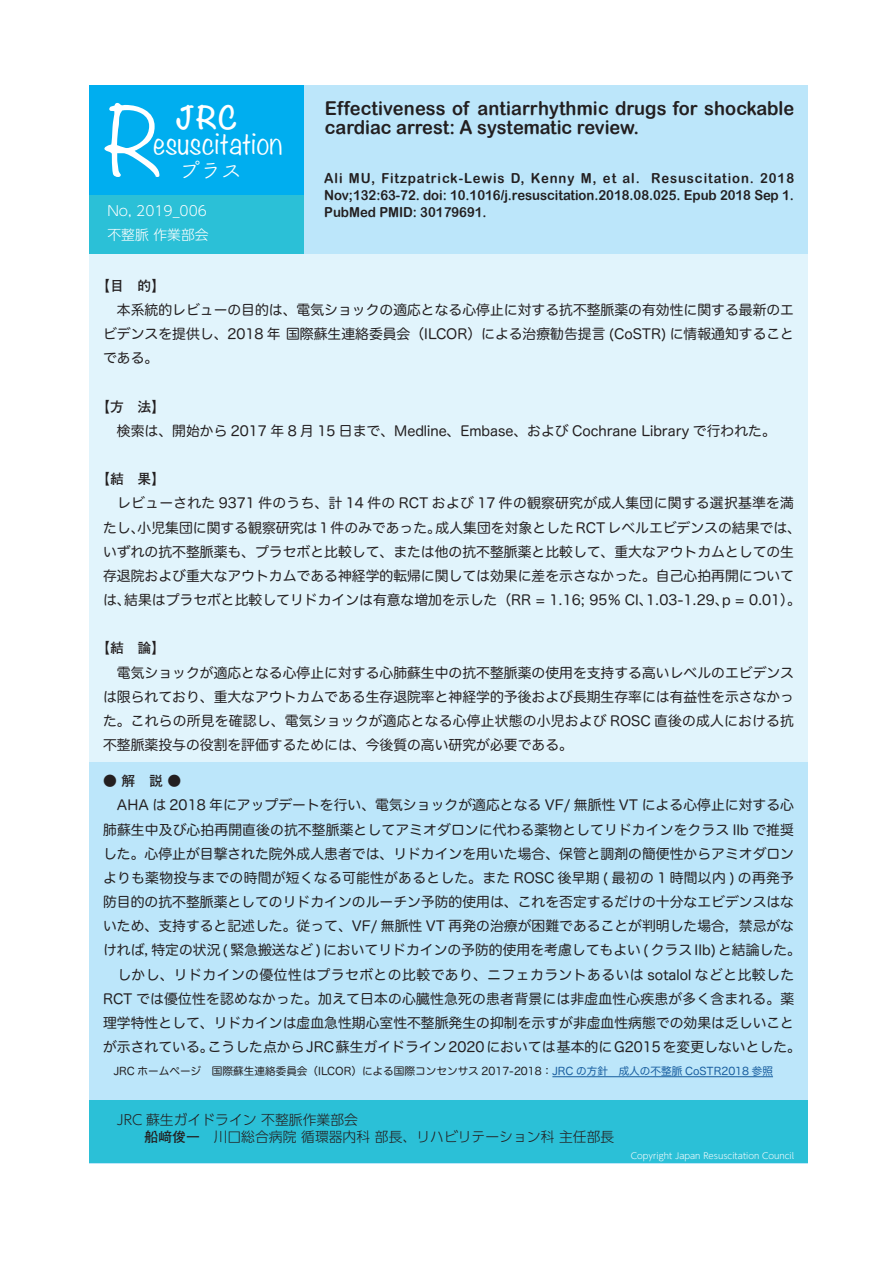
<style>
.page{position:relative;width:893px;height:1263px;background:#fff}
.page>*{position:absolute;margin:0;border:0;box-sizing:border-box;transform-origin:0 0}
.t1{font:300 84.45px "Noteworthy";color:#fff}
.t2{font:300 28.2px "Noteworthy";color:#fff}
.t3{font:700 28.2px "Noteworthy";color:#fff}
.t4{font:21.15px "Tsuku B Rd Gothic";color:#fff}
.t5{font:19.2px/19.2px "Arial Rounded MT Bold";color:#231f20;scale:.95 1}
.t6{font:13.8px/24.2px "Hira Maru Pro N W4";color:#231f20;text-align:justify}
.t7{font:13.8px/17px "Arial Rounded MT Bold";color:#231f20;scale:.95 1}
.t8{font:300 13.8px/17px "UD Shin Go Pr 6 N";color:#231f20}
.t9{font:700 13.8px "Futo Go B101 Pr 6 N";color:#231f20}
.t10{font:300 13.8px "UD Shin Go Pr 6 N";color:#fff}
.t11{font:10.65px "Hira Maru Pro N W4";color:#231f20}
.t12{font:300 8.55px "UD Shin Go Pr 6 N";color:#fff}
.s1{font-family:"Koz Min Pr 6 N";font-weight:400}
.s2{color:#175d9e}
.s3{font-family:"Futo Go B101 Pr 6 N";font-weight:700}
</style>
<div class="page">
<div style="left:89px;top:85px;width:719px;height:1078px;background:#bce6fa"></div>
<div style="left:89px;top:85px;width:214px;height:113px;background:#00aeef"></div>
<div style="left:89px;top:254px;width:719px;height:508px;background:#e1f4fc"></div>
<div style="left:89px;top:196px;width:214px;height:58px;background:#2bc0d7"></div>
<div style="left:89px;top:1101px;width:719px;height:62px;background:#2bc0d7"></div>
<hr style="left:552px;top:1076px;width:221px;height:1px;background:#175d9e">
<h2 class="t3" style="left:176px;top:93px;width:63px">JRC</h2>
<h3 class="t5" style="left:325px;top:99px;width:496px">Effectiveness of antiarrhythmic drugs for shockable cardiac arrest: A systematic review.</h3>
<p class="t7" style="left:324px;top:170px;width:496px">Ali MU, Fitzpatrick-Lewis D, Kenny M, et al. Resuscitation. 2018<br>Nov;132:63-72. doi: 10.1016/j.resuscitation.2018.08.025. Epub 2018 Sep 1.</p>
<p class="t10" style="left:107px;top:200px;width:101px">No, 2019_006</p>
<p class="t7" style="left:324px;top:204px;width:173px">PubMed PMID: 30179691.</p>
<p class="t10" style="left:107px;top:224px;width:103px">不整脈 作業部会</p>
<p class="t9" style="left:96px;top:274px;width:71px">【目　的】</p>
<p class="t6" style="left:103px;top:297px;width:692px">　本系統的レビューの目的は、電気ショックの適応となる心停止に対する抗不整脈薬の有効性に関する最新のエビデンスを提供し、2018 年 国際蘇生連絡委員会（ILCOR）による治療勧告提言 (CoSTR) に情報通知することである。</p>
<p class="t9" style="left:96px;top:395px;width:71px">【方　法】</p>
<p class="t6" style="left:103px;top:418px;width:674px">　検索は、開始から 2017 年 8 月 15 日まで、Medline、Embase、および Cochrane Library で行われた。</p>
<p class="t9" style="left:96px;top:468px;width:71px">【結　果】</p>
<p class="t6" style="left:103px;top:490px;width:699px;text-align:left">　レビューされた 9371 件のうち、計 14 件の RCT および 17 件の観察研究が成人集団に関する選択基準を満たし、小児集団に関する観察研究は1件のみであった。成人集団を対象としたRCTレベルエビデンスの結果では、いずれの抗不整脈薬も、プラセボと比較して、または他の抗不整脈薬と比較して、重大なアウトカムとしての生存退院および重大なアウトカムである神経学的転帰に関しては効果に差を示さなかった。自己心拍再開については、結果はプラセボと比較してリドカインは有意な増加を示した（RR = 1.16; 95％ CI、1.03-1.29、p = 0.01）。</p>
<p class="t9" style="left:96px;top:637px;width:71px">【結　論】</p>
<p class="t6" style="left:103px;top:659px;width:692px">　電気ショックが適応となる心停止に対する心肺蘇生中の抗不整脈薬の使用を支持する高いレベルのエビデンスは限られており、重大なアウトカムである生存退院率と神経学的予後および長期生存率には有益性を示さなかった。これらの所見を確認し、電気ショックが適応となる心停止状態の小児および ROSC 直後の成人における抗不整脈薬投与の役割を評価するためには、今後質の高い研究が必要である。</p>
<p class="t9" style="left:103px;top:770px;width:80px">● 解　説 <span class="s1">●</span></p>
<p class="t6" style="left:103px;top:792px;width:699px;text-align:left">　AHA は 2018 年にアップデートを行い、電気ショックが適応となる VF/ 無脈性 VT による心停止に対する心肺蘇生中及び心拍再開直後の抗不整脈薬としてアミオダロンに代わる薬物としてリドカインをクラス IIb で推奨した。心停止が目撃された院外成人患者では、リドカインを用いた場合、保管と調剤の簡便性からアミオダロンよりも薬物投与までの時間が短くなる可能性があるとした。また ROSC 後早期 ( 最初の 1 時間以内 ) の再発予防目的の抗不整脈薬としてのリドカインのルーチン予防的使用は、これを否定するだけの十分なエビデンスはないため、支持すると記述した。従って、VF/ 無脈性 VT 再発の治療が困難であることが判明した場合，禁忌がなければ，特定の状況 ( 緊急搬送など ) においてリドカインの予防的使用を考慮してもよい ( クラス IIb) と結論した。　しかし、リドカインの優位性はプラセボとの比較であり、ニフェカラントあるいは sotalol などと比較したRCT では優位性を認めなかった。加えて日本の心臓性急死の患者背景には非虚血性心疾患が多く含まれる。薬理学特性として、リドカインは虚血急性期心室性不整脈発生の抑制を示すが非虚血性病態での効果は乏しいことが示されている。こうした点からJRC蘇生ガイドライン2020においては基本的にG2015を変更しないとした。</p>
<p class="t11" style="left:103px;top:1062px;width:671px">　JRC ホームページ　国際蘇生連絡委員会（ILCOR）による国際コンセンサス 2017-2018：<span class="s2">JRC の方針　成人の不整脈 CoSTR2018 参照</span></p>
<p class="t8" style="left:117px;top:1111px;width:499px">JRC 蘇生ガイドライン 不整脈作業部会<br>　　<span class="s3">船﨑俊一</span>　川口総合病院 循環器内科 部長、リハビリテーション科 主任部長</p>
<p class="t12" style="left:631px;top:1149px;width:165px">Copyright Japan Resuscitation Council</p>
<h1 class="t1" style="left:103px;top:68px;width:60px">R</h1>
<h2 class="t2" style="left:153px;top:118px;width:131px">esuscitation</h2>
<h3 class="t4" style="left:179px;top:154px;width:65px">プラス</h3>
</div>
